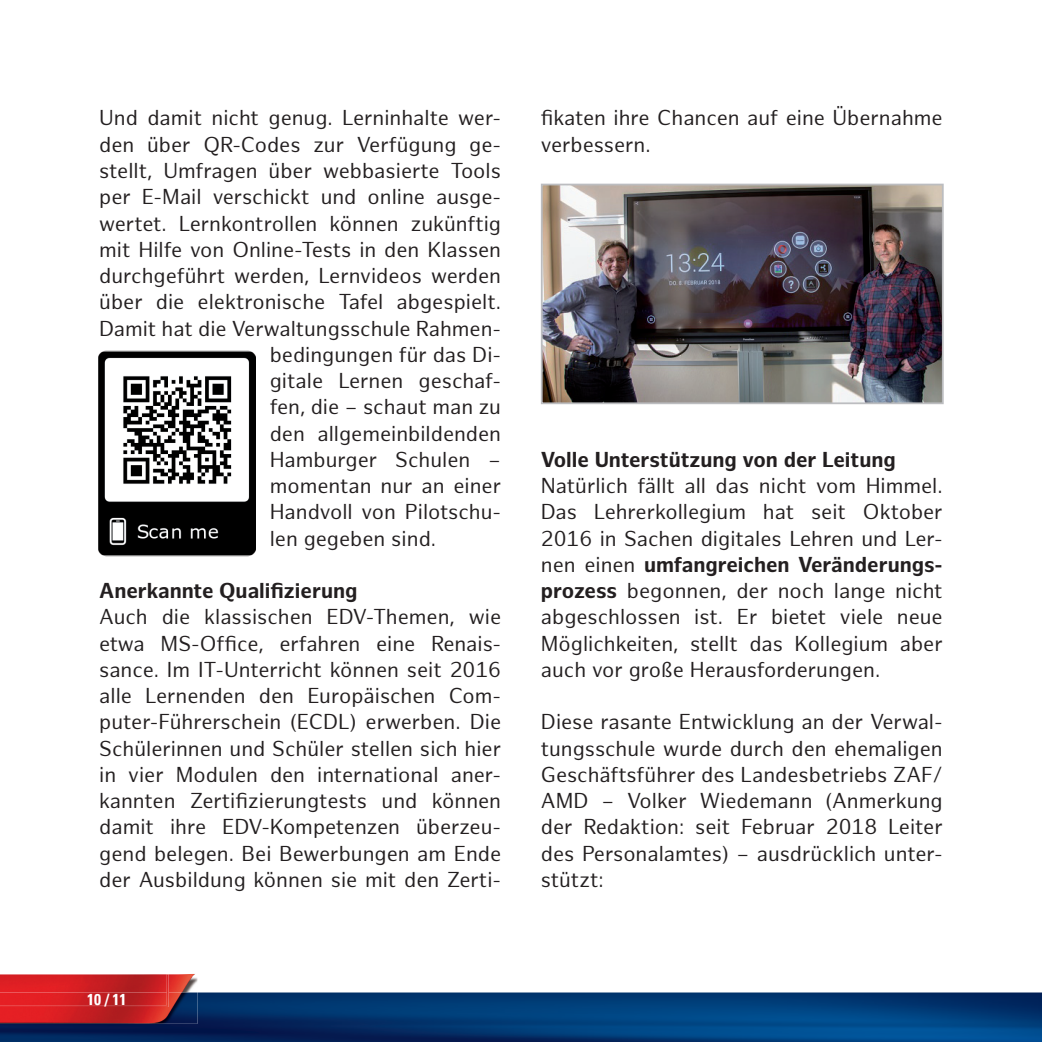
<style>
.page{position:relative;width:1042px;height:1042px;background:#fff}
.page>*{position:absolute;margin:0;border:0;box-sizing:border-box;transform-origin:0 0}
.t1{font:21px/26.2px "Hamburg Sans";color:#231f20;text-align:justify}
.t2{font:700 21px "Hamburg Sans";color:#231f20}
.t3{font:700 condensed 15.75px "Univers LT";color:#fff}
.s1{font-weight:700}
</style>
<div class="page">
<img style="left:0;top:992px;width:1042px;height:50px">
<img style="left:0;top:974px;width:197px;height:50px">
<img style="left:0;top:974px;width:169px;height:33px">
<img style="left:99px;top:352px;width:156px;height:203px">
<div style="left:97px;top:350px;width:163px;height:207px;border:1px solid #fff"></div>
<img style="left:544px;top:187px;width:396px;height:214px">
<div style="left:541px;top:184px;width:402px;height:220px;border:2px solid #bcbdc0"></div>
<p class="t1" style="left:99px;top:106px;width:403px">Und damit nicht genug. Lerninhalte wer-</p>
<p class="t1" style="left:99px;top:132px;width:403px">den über QR-Codes zur Verfügung ge-</p>
<p class="t1" style="left:99px;top:158px;width:403px">stellt, Umfragen über webbasierte Tools</p>
<p class="t1" style="left:99px;top:185px;width:403px">per E-Mail verschickt und online ausge-</p>
<p class="t1" style="left:99px;top:211px;width:403px">wertet. Lernkontrollen können zukünftig</p>
<p class="t1" style="left:99px;top:237px;width:403px">mit Hilfe von Online-Tests in den Klassen</p>
<p class="t1" style="left:99px;top:263px;width:403px">durchgeführt werden, Lernvideos werden</p>
<p class="t1" style="left:99px;top:290px;width:403px">über die elektronische Tafel abgespielt.</p>
<p class="t1" style="left:99px;top:316px;width:403px">Damit hat die Verwaltungsschule Rahmen-</p>
<p class="t1" style="left:270px;top:342px;width:233px">bedingungen für das Di-</p>
<p class="t1" style="left:270px;top:368px;width:233px">gitale Lernen geschaf-</p>
<p class="t1" style="left:270px;top:395px;width:233px">fen, die – schaut man zu</p>
<p class="t1" style="left:270px;top:421px;width:233px">den allgemeinbildenden</p>
<p class="t1" style="left:270px;top:447px;width:233px">Hamburger Schulen –</p>
<p class="t1" style="left:270px;top:473px;width:233px">momentan nur an einer</p>
<p class="t1" style="left:270px;top:500px;width:233px">Handvoll von Pilotschu-</p>
<p class="t1" style="left:270px;top:526px;width:168px">len gegeben sind.</p>
<p class="t2" style="left:99px;top:578px;width:260px">Anerkannte Qualifizierung</p>
<p class="t1" style="left:99px;top:605px;width:403px">Auch die klassischen EDV-Themen, wie etwa MS-Office, erfahren eine Renais&shy;sance. Im IT-Unterricht können seit 2016 alle Lernenden den Europäischen Com&shy;puter-Führerschein (ECDL) erwerben. Die Schülerinnen und Schüler stellen sich hier in vier Modulen den international aner&shy;kannten Zertifizierungtests und können damit ihre EDV-Kompetenzen überzeu&shy;gend belegen. Bei Bewerbungen am Ende der Ausbildung können sie mit den Zerti-</p>
<p class="t1" style="left:541px;top:106px;width:403px">fikaten ihre Chancen auf eine Übernahme verbessern.</p>
<p class="t2" style="left:541px;top:447px;width:356px">Volle Unterstützung von der Leitung</p>
<p class="t1" style="left:541px;top:473px;width:403px">Natürlich fällt all das nicht vom Himmel.<br>Das Lehrerkollegium hat seit Oktober 2016 in Sachen digitales Lehren und Ler&shy;nen einen <span class="s1">umfangreichen Veränderungs&shy;prozess</span> begonnen, der noch lange nicht abgeschlossen ist. Er bietet viele neue Möglichkeiten, stellt das Kollegium aber auch vor große Herausforderungen.</p>
<p class="t1" style="left:541px;top:710px;width:403px">Diese rasante Entwicklung an der Verwal&shy;tungsschule wurde durch den ehemaligen Geschäftsführer des Landesbetriebs ZAF/ AMD – Volker Wiedemann (Anmerkung der Redaktion: seit Februar 2018 Leiter des Personalamtes) – ausdrücklich unter&shy;stützt:</p>
<p class="t3" style="left:87px;top:990px;width:41px">10 / 11</p>
</div>
